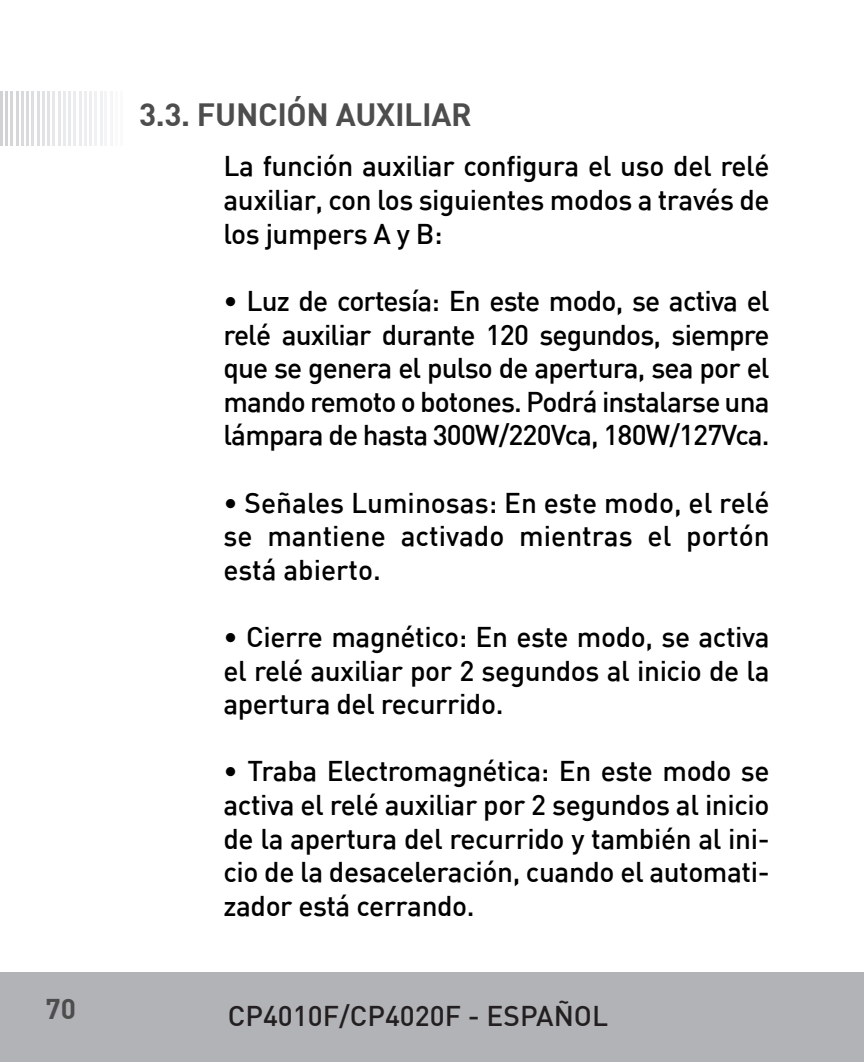
<style>
.page{position:relative;width:864px;height:1062px;background:#fff}
.page>*{position:absolute;margin:0;border:0;box-sizing:border-box;transform-origin:0 0}
.t1{font:700 31.5px "DIN";letter-spacing:-.01em;color:#4d4d4d}
.t2{font:500 28px/33.6px "DIN";letter-spacing:-.015em;color:#000;text-align:justify}
.t3{font:500 28px "DIN";color:#231f20}
.t4{font:700 28px "DIN";color:#4d4d4d}
</style>
<div class="page">
<div style="left:0;top:972px;width:863px;height:90px;background:#b2b3b7"></div>
<hr style="left:100px;top:91px;width:2px;height:55px;background:#f0f1f2">
<hr style="left:95px;top:91px;width:2px;height:55px;background:#f0f1f2">
<hr style="left:120px;top:91px;width:3px;height:55px;background:#fafafa">
<hr style="left:115px;top:91px;width:3px;height:55px;background:#fafafa">
<hr style="left:110px;top:91px;width:2px;height:55px;background:#f5f5f6">
<hr style="left:105px;top:91px;width:2px;height:55px;background:#f5f5f6">
<hr style="left:89px;top:91px;width:3px;height:55px;background:#eeeeef">
<hr style="left:84px;top:91px;width:3px;height:55px;background:#eeeeef">
<hr style="left:79px;top:91px;width:2px;height:55px;background:#ececee">
<hr style="left:74px;top:91px;width:2px;height:55px;background:#ececee">
<hr style="left:68px;top:91px;width:3px;height:55px;background:#e9eaeb">
<hr style="left:63px;top:91px;width:3px;height:55px;background:#e9eaeb">
<hr style="left:58px;top:91px;width:2px;height:55px;background:#e6e7e9">
<hr style="left:53px;top:91px;width:2px;height:55px;background:#e6e7e9">
<hr style="left:47px;top:91px;width:3px;height:55px;background:#e1e2e4">
<hr style="left:42px;top:91px;width:3px;height:55px;background:#e1e2e4">
<hr style="left:37px;top:91px;width:2px;height:55px;background:#dddee0">
<hr style="left:32px;top:91px;width:2px;height:55px;background:#dddee0">
<hr style="left:26px;top:91px;width:3px;height:55px;background:#d9dadc">
<hr style="left:21px;top:91px;width:3px;height:55px;background:#d9dadc">
<hr style="left:16px;top:91px;width:2px;height:55px;background:#d5d6d8">
<hr style="left:11px;top:91px;width:2px;height:55px;background:#d5d6d8">
<hr style="left:5px;top:91px;width:3px;height:55px;background:#d1d2d4">
<hr style="left:0;top:91px;width:3px;height:55px;background:#d1d2d4">
<p class="t1" style="left:139px;top:94px;width:334px">3.3. FUNCIÓN AUXILIAR</p>
<p class="t2" style="left:223px;top:149px;width:547px">La función auxiliar configura el uso del relé auxiliar, con los siguientes modos a través de los jumpers A y B:</p>
<p class="t2" style="left:223px;top:283px;width:547px">• Luz de cortesía: En este modo, se activa el relé auxiliar durante 120 segundos, siempre que se genera el pulso de apertura, sea por el mando remoto o botones. Podrá instalarse una lámpara de hasta 300W/220Vca, 180W/127Vca.</p>
<p class="t2" style="left:223px;top:485px;width:547px">• Señales Luminosas: En este modo, el relé se mantiene activado mientras el portón está abierto.</p>
<p class="t2" style="left:223px;top:619px;width:547px">• Cierre magnético: En este modo, se activa el relé auxiliar por 2 segundos al inicio de la apertura del recurrido.</p>
<p class="t2" style="left:223px;top:753px;width:547px">• Traba Electromagnética: En este modo se activa el relé auxiliar por 2 segundos al inicio de la apertura del recurrido y también al ini&shy;cio de la desaceleración, cuando el automati&shy;zador está cerrando.</p>
<p class="t4" style="left:46px;top:991px;width:32px">70</p>
<p class="t3" style="left:228px;top:998px;width:382px">CP4010F/CP4020F - ESPAÑOL</p>
</div>
